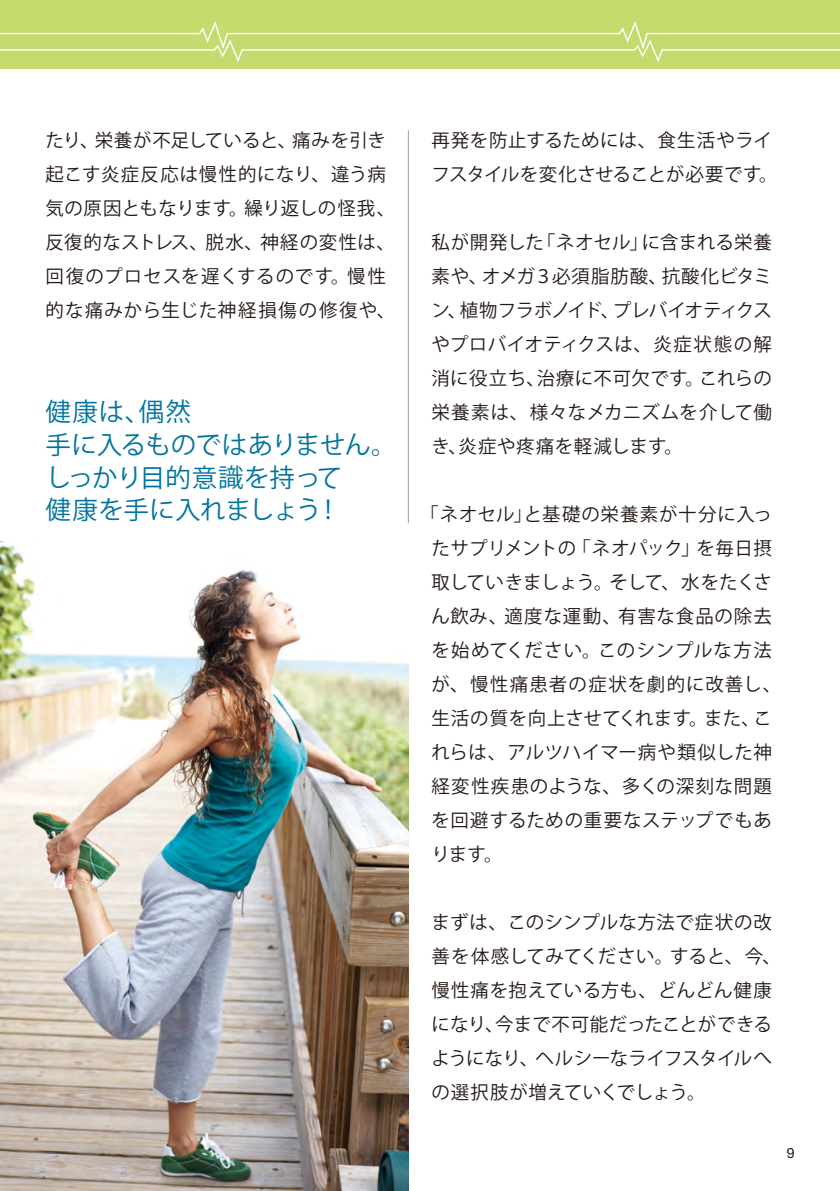
<style>
.page{position:relative;width:840px;height:1191px;background:#fff}
.page>*{position:absolute;margin:0;border:0;box-sizing:border-box;transform-origin:0 0}
.t1{font:25.6px/32.6px "Koz Go Pro";letter-spacing:-.01em;color:#00749f}
.t2{font:18.4px/34px "Koz Go Pro";letter-spacing:.03em;color:#231916}
.t3{font:18.4px/34px "Koz Go Pro";letter-spacing:.01em;color:#231916}
.t4{font:14.2px "Helvetica Neue";color:#231916}
</style>
<div class="page">
<div style="left:0;top:0;width:839px;height:68px;background:#c5db6e"></div>
<hr style="left:408px;top:130px;width:1px;height:393px;background:#a0a0a1">
<img style="left:0;top:542px;width:408px;height:649px">
<svg style="left:0;top:21px;width:839px;height:41px"></svg>
<p class="t2" style="left:45px;top:123px;width:351px">たり、栄養が不足していると、痛みを引き起こす炎症反応は慢性的になり、違う病気の原因ともなります。繰り返しの怪我、反復的なストレス、脱水、神経の変性は、回復のプロセスを遅くするのです。慢性的な痛みから生じた神経損傷の修復や、</p>
<p class="t2" style="left:431px;top:123px;width:348px">再発を防止するためには、食生活やライフスタイルを変化させることが必要です。</p>
<p class="t2" style="left:431px;top:225px;width:342px;text-align:justify">私が開発した「ネオセル」に含まれる栄養素や、オメガ３必須脂肪酸、抗酸化ビタミン、植物フラボノイド、プレバイオティクスやプロバイオティクスは、炎症状態の解消に役立ち、治療に不可欠です。これらの栄養素は、様々なメカニズムを介して働き、炎症や疼痛を軽減します。</p>
<h1 class="t1" style="left:45px;top:396px;width:352px">健康は、偶然<br>手に入るものではありません。しっかり目的意識を持って<br>健康を手に入れましょう！</h1>
<p class="t2" style="left:431px;top:497px;width:351px;text-indent:-11px">「ネオセル」と基礎の栄養素が十分に入ったサプリメントの「ネオパック」を毎日摂取していきましょう。そして、水をたくさん飲み、適度な運動、有害な食品の除去を始めてください。このシンプルな方法が、慢性痛患者の症状を劇的に改善し、生活の質を向上させてくれます。また、これらは、アルツハイマー病や類似した神経変性疾患のような、多くの深刻な問題を回避するための重要なステップでもあります。</p>
<p class="t3" style="left:431px;top:906px;width:351px">まずは、このシンプルな方法で症状の改善を体感してみてください。すると、今、慢性痛を抱えている方も、どんどん健康になり、今まで不可能だったことができるようになり、ヘルシーなライフスタイルへの選択肢が増えていくでしょう。</p>
<p class="t4" style="left:786px;top:1144px;width:9px">9</p>
</div>
